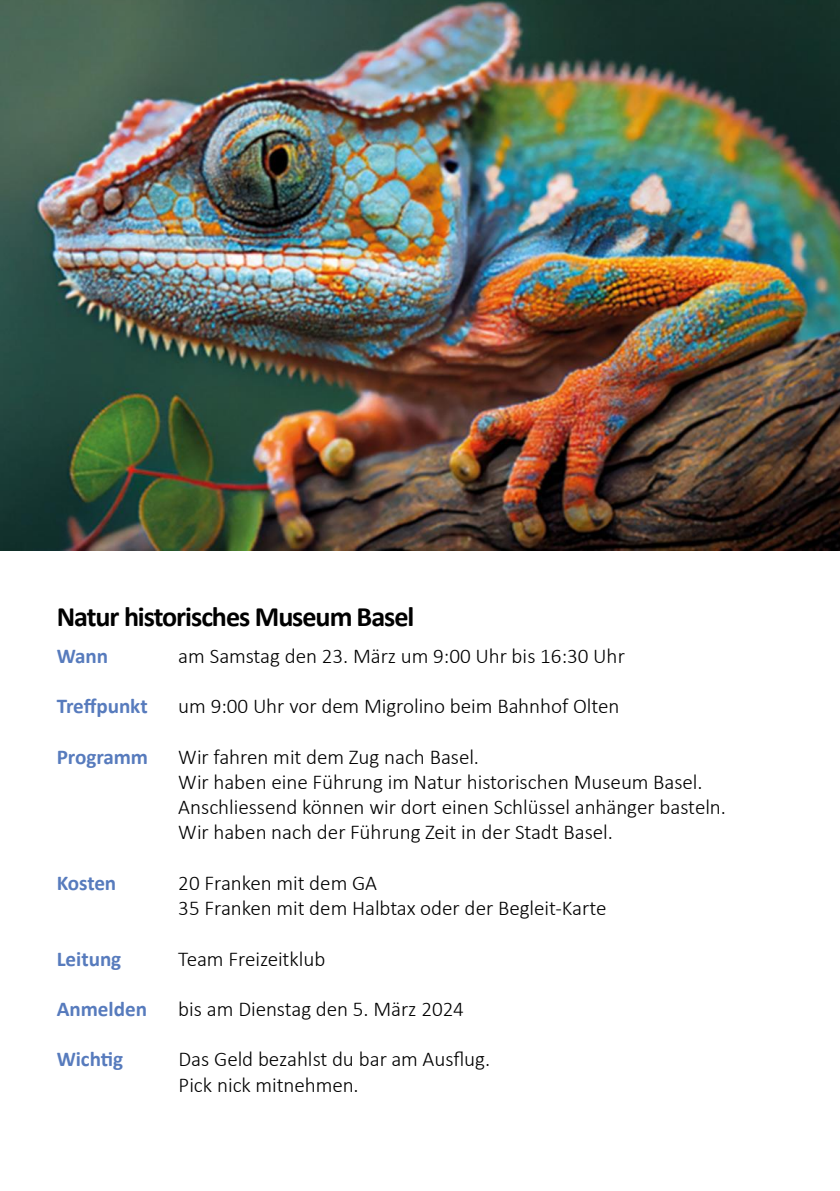
<style>
.page{position:relative;width:840px;height:1191px;background:#fff}
.page>*{position:absolute;margin:0;border:0;box-sizing:border-box;transform-origin:0 0}
.t1{font:700 28px "Calibri";letter-spacing:-.04em;color:#000}
.t2{font:300 21.2px "Calibri";letter-spacing:-.005em;color:#000}
.t3{font:700 21.2px "Calibri";letter-spacing:-.005em;color:#577bbd}
</style>
<div class="page">
<img style="left:0;top:0;width:839px;height:550px">
<h1 class="t1" style="left:57px;top:605px;width:359px">Natur historisches Museum Basel</h1>
<p class="t3" style="left:57px;top:647px;width:53px">Wann</p>
<p class="t3" style="left:57px;top:697px;width:92px">Treffpunkt</p>
<p class="t3" style="left:57px;top:748px;width:93px">Programm</p>
<p class="t2" style="left:178px;top:647px;width:448px">am Samstag den 23. März um 9:00 Uhr bis 16:30 Uhr</p>
<p class="t2" style="left:178px;top:697px;width:442px">um 9:00 Uhr vor dem Migrolino beim Bahnhof Olten</p>
<p class="t2" style="left:178px;top:748px;width:302px">Wir fahren mit dem Zug nach Basel.</p>
<p class="t2" style="left:178px;top:773px;width:525px">Wir haben eine Führung im Natur historischen Museum Basel.</p>
<p class="t2" style="left:178px;top:798px;width:549px">Anschliessend können wir dort einen Schlüssel anhänger basteln.</p>
<p class="t2" style="left:178px;top:823px;width:436px">Wir haben nach der Führung Zeit in der Stadt Basel.</p>
<p class="t2" style="left:178px;top:874px;width:200px">20 Franken mit dem GA</p>
<p class="t2" style="left:178px;top:899px;width:429px">35 Franken mit dem Halbtax oder der Begleit-Karte</p>
<p class="t2" style="left:178px;top:949px;width:149px">Team Freizeitklub</p>
<p class="t2" style="left:178px;top:1000px;width:287px">bis am Dienstag den 5. März 2024</p>
<p class="t3" style="left:57px;top:874px;width:61px">Kosten</p>
<p class="t3" style="left:57px;top:949px;width:66px">Leitung</p>
<p class="t3" style="left:57px;top:1000px;width:92px">Anmelden</p>
<p class="t3" style="left:57px;top:1050px;width:68px">Wichtig</p>
<p class="t2" style="left:178px;top:1050px;width:313px">Das Geld bezahlst du bar am Ausflug.</p>
<p class="t2" style="left:178px;top:1075px;width:182px">Pick nick mitnehmen.</p>
</div>
